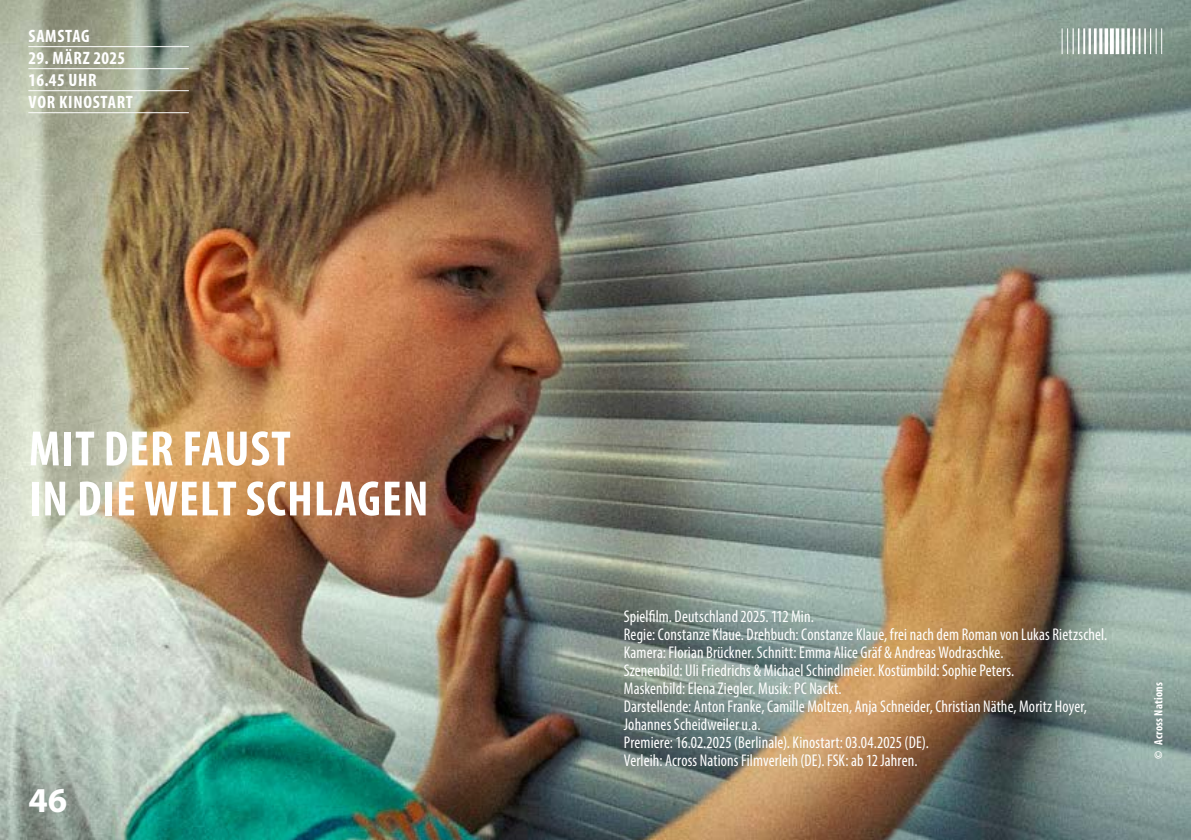
<style>
.page{position:relative;width:1191px;height:840px;background:#fff}
.page>*{position:absolute;margin:0;border:0;box-sizing:border-box;transform-origin:0 0}
.t1{font:700 condensed 50px/50px "Myriad Pro";letter-spacing:.02em;color:#fff}
.t2{font:700 35px "Myriad Pro";color:#fff}
.t3{font:700 condensed 18px/22px "Myriad Pro";letter-spacing:.04em;color:#fff}
.t4{font:condensed 17px/18px "Myriad Pro";letter-spacing:.01em;color:#fff;scale:.95 1}
.t5{font:700 condensed 12px "Myriad Pro";letter-spacing:.02em;color:#fff}
</style>
<div class="page">
<img style="left:0;top:0;width:1191px;height:839px">
<hr style="left:28px;top:46px;width:161px;height:1px;background:#fff">
<hr style="left:28px;top:68px;width:161px;height:1px;background:#fff">
<hr style="left:28px;top:90px;width:161px;height:1px;background:#fff">
<hr style="left:28px;top:112px;width:161px;height:1px;background:#fff">
<hr style="left:1110px;top:28px;width:3px;height:26px;background:#fff">
<svg style="left:1104px;top:28px;width:4px;height:26px"></svg>
<hr style="left:1099px;top:28px;width:3px;height:26px;background:#fff">
<hr style="left:1094px;top:28px;width:2px;height:26px;background:#fff">
<hr style="left:1088px;top:28px;width:3px;height:26px;background:#fff">
<hr style="left:1083px;top:28px;width:2px;height:26px;background:#fff">
<svg style="left:1061px;top:28px;width:18px;height:26px"></svg>
<svg style="left:1115px;top:28px;width:4px;height:26px"></svg>
<hr style="left:1121px;top:28px;width:3px;height:26px;background:#fff">
<hr style="left:1127px;top:28px;width:2px;height:26px;background:#fff">
<hr style="left:1132px;top:28px;width:3px;height:26px;background:#fff">
<hr style="left:1138px;top:28px;width:2px;height:26px;background:#fff">
<svg style="left:1144px;top:28px;width:18px;height:26px"></svg>
<p class="t3" style="left:29px;top:24px;width:63px">SAMSTAG</p>
<p class="t3" style="left:28px;top:46px;width:106px">29. MÄRZ 2025<br>16.45 UHR<br>VOR KINOSTART</p>
<h1 class="t1" style="left:29px;top:422px;width:401px">MIT DER FAUST<br>IN DIE WELT SCHLAGEN</h1>
<h2 class="t2" style="left:28px;top:776px;width:40px">46</h2>
<p class="t4" style="left:624px;top:607px;width:510px">Spielfilm. Deutschland 2025. 112 Min.<br>Regie: Constanze Klaue. Drehbuch: Constanze Klaue, frei nach dem Roman von Lukas Rietzschel.<br>Kamera: Florian Brückner. Schnitt: Emma Alice Gräf &amp; Andreas Wodraschke.<br>Szenenbild: Uli Friedrichs &amp; Michael Schindlmeier. Kostümbild: Sophie Peters.<br>Maskenbild: Elena Ziegler. Musik: PC Nackt.<br>Darstellende: Anton Franke, Camille Moltzen, Anja Schneider, Christian Näthe, Moritz Hoyer, Johannes Scheidweiler u.a.<br>Premiere: 16.02.2025 (Berlinale). Kinostart: 03.04.2025 (DE).<br>Verleih: Across Nations Filmverleih (DE). FSK: ab 12 Jahren.</p>
<p class="t5" style="left:1151px;top:758px;width:79px;rotate:-90deg">© Across Nations</p>
</div>
